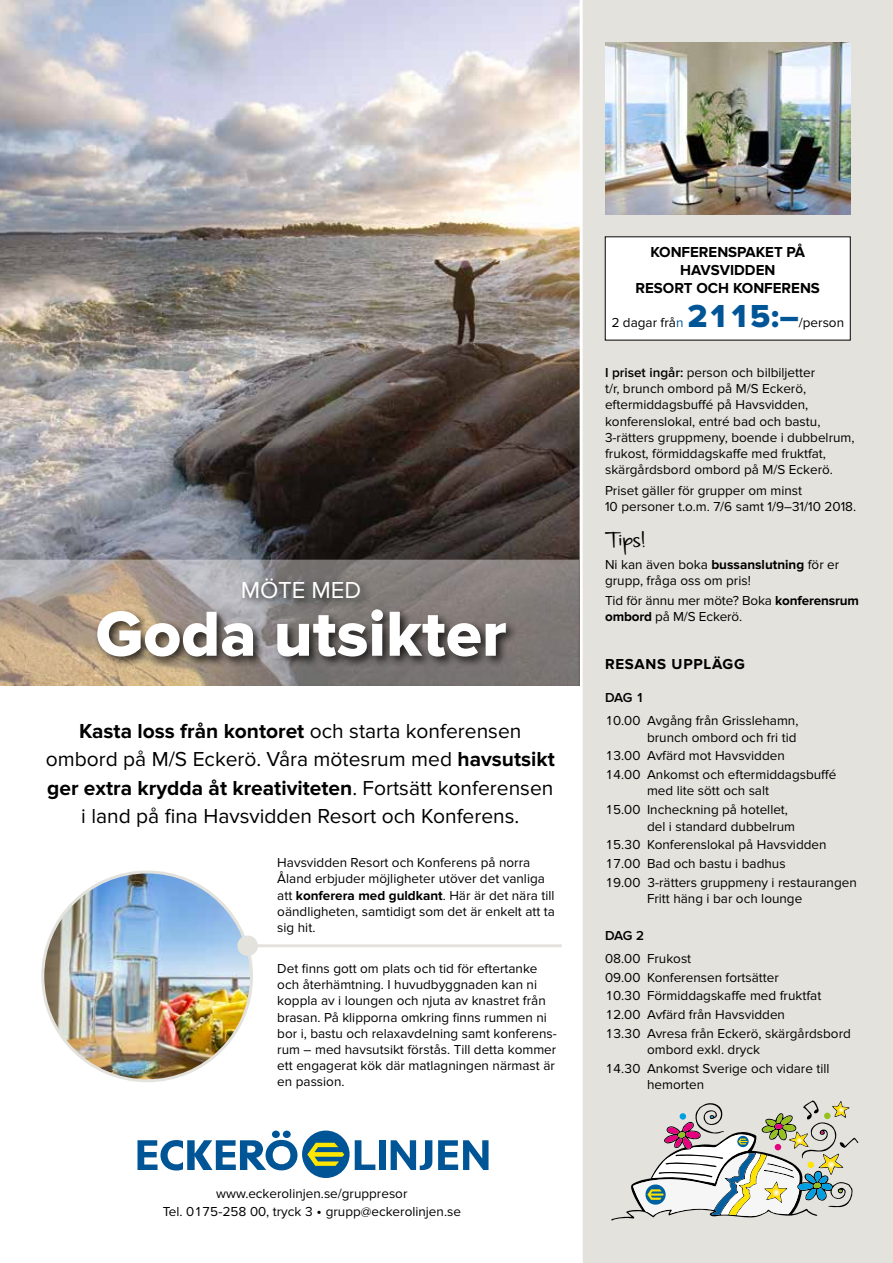
<style>
.page{position:relative;width:893px;height:1263px;background:#fff}
.page>*{position:absolute;margin:0;border:0;box-sizing:border-box;transform-origin:0 0}
.t1{font:66px "Proxima Nova Extrabld";color:#fff}
.t2{font:39px "Small Town Skyline";color:#000}
.t3{font:33px "Proxima Nova Extrabld";color:#005597}
.t4{font:24px "Proxima Nova";color:#fff}
.t5{font:21px/28.5px "Proxima Nova";color:#000;text-align:center}
.t6{font:700 15px/18px "Proxima Nova";color:#000;text-align:center}
.t7{font:700 15px "Proxima Nova";letter-spacing:.05em;color:#000}
.t8{font:13.5px/16.2px "Proxima Nova";color:#000}
.t9{font:600 13.5px "Proxima Nova";letter-spacing:-.035em;color:#000}
.s1{font-weight:700}
.s2{font-size:15px}
.s3{color:#005597}
.s4{font-weight:600}
</style>
<div class="page">
<img style="left:0;top:0;width:580px;height:685px">
<img style="left:43px;top:872px;width:209px;height:209px;border-radius:104px">
<hr style="left:253px;top:944px;width:309px;height:3px;background:#e3e2dc">
<div style="left:237px;top:935px;width:21px;height:21px;background:#e3e2dc;border-radius:50%"></div>
<svg style="left:0;top:560px;width:579px;height:126px;background:#9c9187"></svg>
<div style="left:238px;top:575px;width:134px;height:35px;background:#000;opacity:.74"></div>
<svg style="left:355px;top:1140px;width:20px;height:30px"></svg>
<svg style="left:438px;top:1140px;width:50px;height:30px"></svg>
<svg style="left:391px;top:1140px;width:41px;height:30px"></svg>
<div style="left:302px;top:1130px;width:48px;height:48px;background:#005597;border-radius:50%"></div>
<svg style="left:307px;top:1143px;width:37px;height:23px"></svg>
<div style="left:272px;top:1130px;width:8px;height:8px;background:#005597;border-radius:50%"></div>
<div style="left:283px;top:1130px;width:8px;height:8px;background:#005597;border-radius:50%"></div>
<svg style="left:137px;top:1140px;width:160px;height:30px"></svg>
<div style="left:379px;top:1140px;width:6px;height:30px;background:#005597"></div>
<div style="left:581px;top:0;width:312px;height:1263px;background:#e3e2dc"></div>
<div style="left:93px;top:606px;width:425px;height:62px;background:#000;opacity:.75"></div>
<hr style="left:580px;top:0;width:3px;height:1263px;background:#fff">
<div style="left:605px;top:237px;width:245px;height:103px;background:#fff"></div>
<svg style="left:611px;top:1100px;width:247px;height:120px"></svg>
<img style="left:605px;top:43px;width:245px;height:171px">
<h3 class="t4" style="left:241px;top:576px;width:122px">MÖTE MED</h3>
<h1 class="t1" style="left:96px;top:596px;width:413px">Goda utsikter</h1>
<h3 class="t5" style="left:46px;top:717px;width:511px"><span class="s1">Kasta loss från kontoret</span> och starta konferensen ombord på M/S Eckerö. Våra mötesrum med <span class="s1">havsutsikt ger extra krydda åt kreativiteten</span>. Fortsätt konferensen i land på fina Havsvidden Resort och Konferens.</h3>
<p class="t8" style="left:277px;top:855px;width:279px">Havsvidden Resort och Konferens på norra Åland erbjuder möjligheter utöver det vanliga att <span class="s1">konferera med guldkant</span>. Här är det nära till oändligheten, samtidigt som det är enkelt att ta sig hit.</p>
<p class="t8" style="left:277px;top:960px;width:281px">Det finns gott om plats och tid för eftertanke och återhämtning. I huvudbyggnaden kan ni koppla av i loungen och njuta av knastret från brasan. På klipporna omkring finns rummen ni bor i, bastu och relaxavdelning samt konferens&shy;rum – med havsutsikt förstås. Till detta kommer ett engagerat kök där matlagningen närmast är en passion.</p>
<p class="t8" style="left:163px;top:1185px;width:300px;line-height:18px;text-align:center">www.eckerolinjen.se/gruppresor<br>Tel. 0175-258 00, tryck 3 <span class="s2">•</span> grupp@eckerolinjen.se</p>
<p class="t6" style="left:636px;top:244px;width:186px">KONFERENSPAKET PÅ<br>HAVSVIDDEN<br>RESORT OCH KONFERENS</p>
<p class="t8" style="left:611px;top:315px;width:74px">2 dagar frå<span class="s3">n</span></p>
<h3 class="t3" style="left:687px;top:297px;width:113px">2115:–</h3>
<p class="t8" style="left:799px;top:315px;width:47px">/person</p>
<p class="t8" style="left:605px;top:365px;width:251px"><span class="s4">I priset ingår:</span> person och bilbiljetter<br>t/r, brunch ombord på M/S Eckerö, eftermiddagsbuffé på Havsvidden, konferenslokal, entré bad och bastu, 3-rätters gruppmeny, boende i dubbelrum, frukost, förmiddagskaffe med fruktfat, skärgårdsbord ombord på M/S Eckerö.</p>
<p class="t8" style="left:605px;top:482px;width:253px">Priset gäller för grupper om minst<br>10 personer t.o.m. 7/6 samt 1/9–31/10 2018.</p>
<h2 class="t2" style="left:605px;top:521px;width:41px">Tips!</h2>
<p class="t8" style="left:605px;top:556px;width:236px">Ni kan även boka <span class="s1">bussanslutning</span> för er grupp, fråga oss om pris!</p>
<p class="t8" style="left:605px;top:593px;width:256px">Tid för ännu mer möte? Boka <span class="s1">konferensrum ombord</span> på M/S Eckerö.</p>
<p class="t7" style="left:605px;top:655px;width:141px">RESANS UPPLÄGG</p>
<p class="t9" style="left:605px;top:690px;width:41px">DAG 1</p>
<p class="t8" style="left:605px;top:713px;width:195px;text-align:right">10.00 Avgång från Grisslehamn, brunch ombord och fri tid</p>
<p class="t8" style="left:605px;top:747px;width:233px;line-height:18.6px">13.00 Avfärd mot Havsvidden<br>14.00 Ankomst och eftermiddagsbuffé</p>
<p class="t8" style="left:605px;top:782px;width:184px;line-height:18.6px;text-indent:42px">med lite sött och salt<br>15.00 Incheckning på hotellet,</p>
<p class="t8" style="left:605px;top:817px;width:253px;line-height:18.6px;text-indent:42px">del i standard dubbelrum<br>15.30 Konferenslokal på Havsvidden<br>17.00 Bad och bastu i badhus<br>19.00 3-rätters gruppmeny i restaurangen</p>
<p class="t8" style="left:647px;top:891px;width:157px">Fritt häng i bar och lounge</p>
<p class="t9" style="left:605px;top:928px;width:41px">DAG 2</p>
<p class="t8" style="left:605px;top:949px;width:247px;line-height:18.6px">08.00 Frukost<br>09.00 Konferensen fortsätter<br>10.30 Förmiddagskaffe med fruktfat<br>12.00 Avfärd från Havsvidden<br>13.30 Avresa från Eckerö, skärgårdsbord</p>
<p class="t8" style="left:605px;top:1040px;width:226px;line-height:18.6px;text-indent:42px">ombord exkl. dryck<br>14.30 Ankomst Sverige och vidare till</p>
<p class="t8" style="left:647px;top:1077px;width:59px">hemorten</p>
</div>
